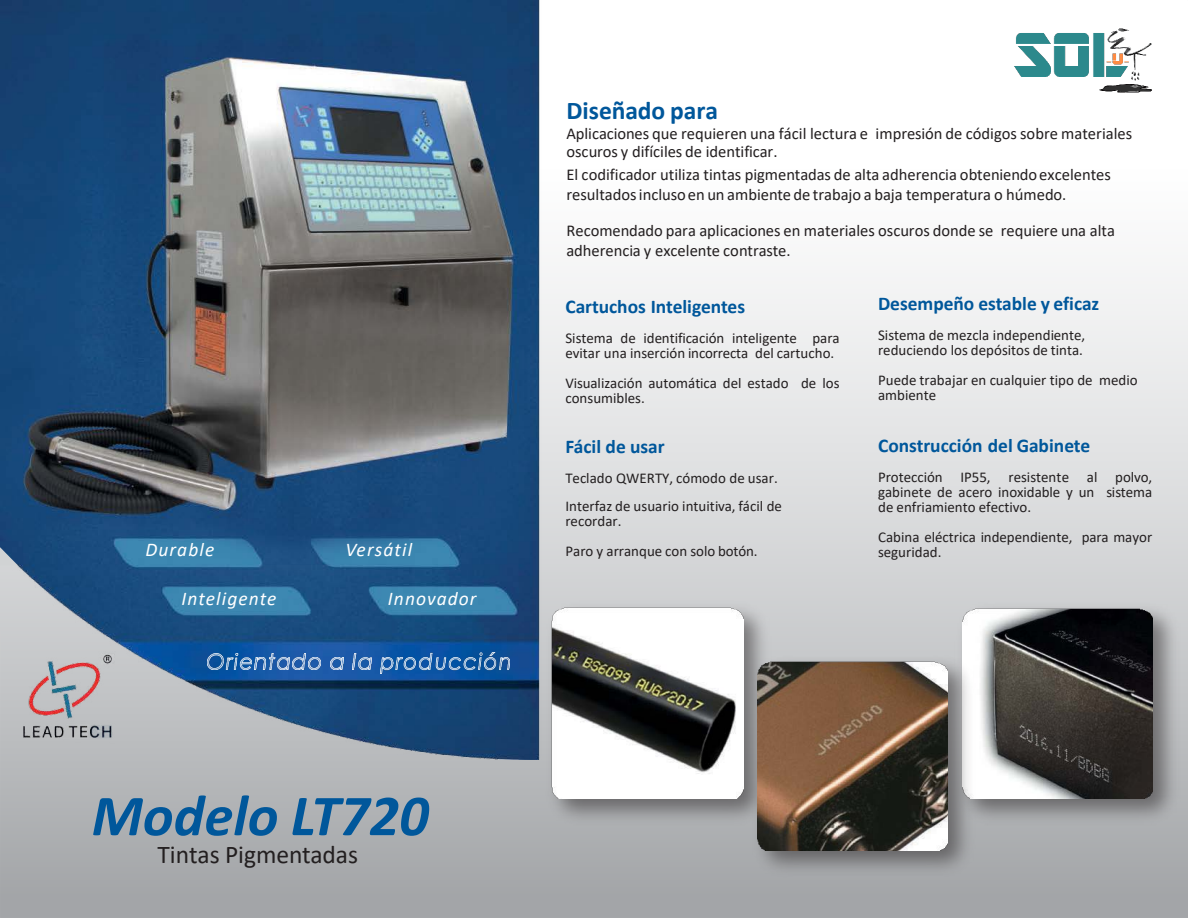
<style>
.page{position:relative;width:1188px;height:918px;background:#fff}
.page>*{position:absolute;margin:0;border:0;box-sizing:border-box;transform-origin:0 0}
.t1{font:italic 700 58.5px "Calibri";color:#00579b}
.t2{font:25.5px "Calibri";letter-spacing:-.005em;color:#231f20}
.t3{font:700 25.5px "Calibri";color:#00579b}
.t4{font:700 19.5px "Calibri";color:#00579b}
.t5{font:italic 19.5px "Calibri";letter-spacing:.055em;color:#fff}
.t6{font:16.5px/19.8px "Calibri";color:#231f20}
.t7{font:15px/15px "Calibri";color:#231f20}
</style>
<div class="page">
<img style="left:0;top:0;width:1052px;height:760px">
<img style="left:207px;top:654px;width:45px;height:16px">
<svg style="left:255px;top:658px;width:10px;height:12px"></svg>
<img style="left:269px;top:654px;width:21px;height:16px">
<img style="left:293px;top:654px;width:13px;height:16px">
<svg style="left:308px;top:658px;width:12px;height:12px"></svg>
<svg style="left:330px;top:658px;width:13px;height:12px"></svg>
<img style="left:353px;top:654px;width:18px;height:16px">
<img style="left:381px;top:653px;width:99px;height:21px">
<img style="left:942px;top:589px;width:246px;height:260px">
<img style="left:962px;top:608px;width:190px;height:190px">
<img style="left:480px;top:589px;width:316px;height:248px">
<img style="left:552px;top:607px;width:191px;height:192px">
<img style="left:661px;top:637px;width:334px;height:254px">
<img style="left:758px;top:661px;width:189px;height:189px">
<svg style="left:0;top:547px;width:18px;height:18px"></svg>
<img style="left:1013px;top:26px;width:139px;height:67px">
<p class="t5" style="left:145px;top:536px;width:71px">Durable</p>
<p class="t5" style="left:345px;top:536px;width:68px">Versátil</p>
<p class="t5" style="left:181px;top:585px;width:97px">Inteligente</p>
<p class="t5" style="left:388px;top:585px;width:90px">Innovador</p>
<p class="t1" style="left:92px;top:774px;width:339px">Modelo LT720</p>
<p class="t2" style="left:158px;top:837px;width:202px">Tintas Pigmentadas</p>
<h2 class="t3" style="left:566px;top:92px;width:153px">Diseñado para</h2>
<h2 class="t6" style="left:566px;top:124px;width:567px;line-height:18.3px">Aplicaciones que requieren una fácil lectura e impresión de códigos sobre materiales oscuros y difíciles de identificar.</h2>
<p class="t6" style="left:566px;top:164px;width:546px">El codificador utiliza tintas pigmentadas de alta adherencia obteniendoexcelentes resultadosinclusoen un ambiente de trabajo a baja temperatura o húmedo.</p>
<p class="t6" style="left:566px;top:220px;width:550px">Recomendado para aplicaciones en materiales oscuros donde se requiere una alta adherencia y excelente contraste.</p>
<p class="t4" style="left:565px;top:293px;width:181px">Cartuchos Inteligentes</p>
<p class="t7" style="left:565px;top:330px;width:276px">Sistema de identificación inteligente para evitar una inserción incorrecta del cartucho.</p>
<p class="t7" style="left:565px;top:375px;width:276px">Visualización automática del estado de los consumibles.</p>
<p class="t4" style="left:565px;top:432px;width:101px">Fácil de usar</p>
<p class="t7" style="left:565px;top:470px;width:214px">Teclado QWERTY, cómodo de usar.</p>
<p class="t7" style="left:565px;top:498px;width:218px">Interfaz de usuario intuitiva, fácil de recordar.</p>
<p class="t7" style="left:565px;top:543px;width:194px">Paro y arranque con solo botón.</p>
<p class="t4" style="left:878px;top:290px;width:223px">Desempeño estable y eficaz</p>
<p class="t7" style="left:878px;top:327px;width:209px">Sistema de mezcla independiente, reduciendo los depósitos de tinta.</p>
<p class="t7" style="left:878px;top:372px;width:261px">Puede trabajar en cualquier tipo de medio ambiente</p>
<p class="t4" style="left:878px;top:432px;width:214px">Construcción del Gabinete</p>
<p class="t7" style="left:878px;top:469px;width:276px;text-align:justify">Protección IP55, resistente al polvo, gabinete de acero inoxidable y un sistema de enfriamiento efectivo.</p>
<p class="t7" style="left:878px;top:529px;width:276px">Cabina eléctrica independiente, para mayor seguridad.</p>
</div>
